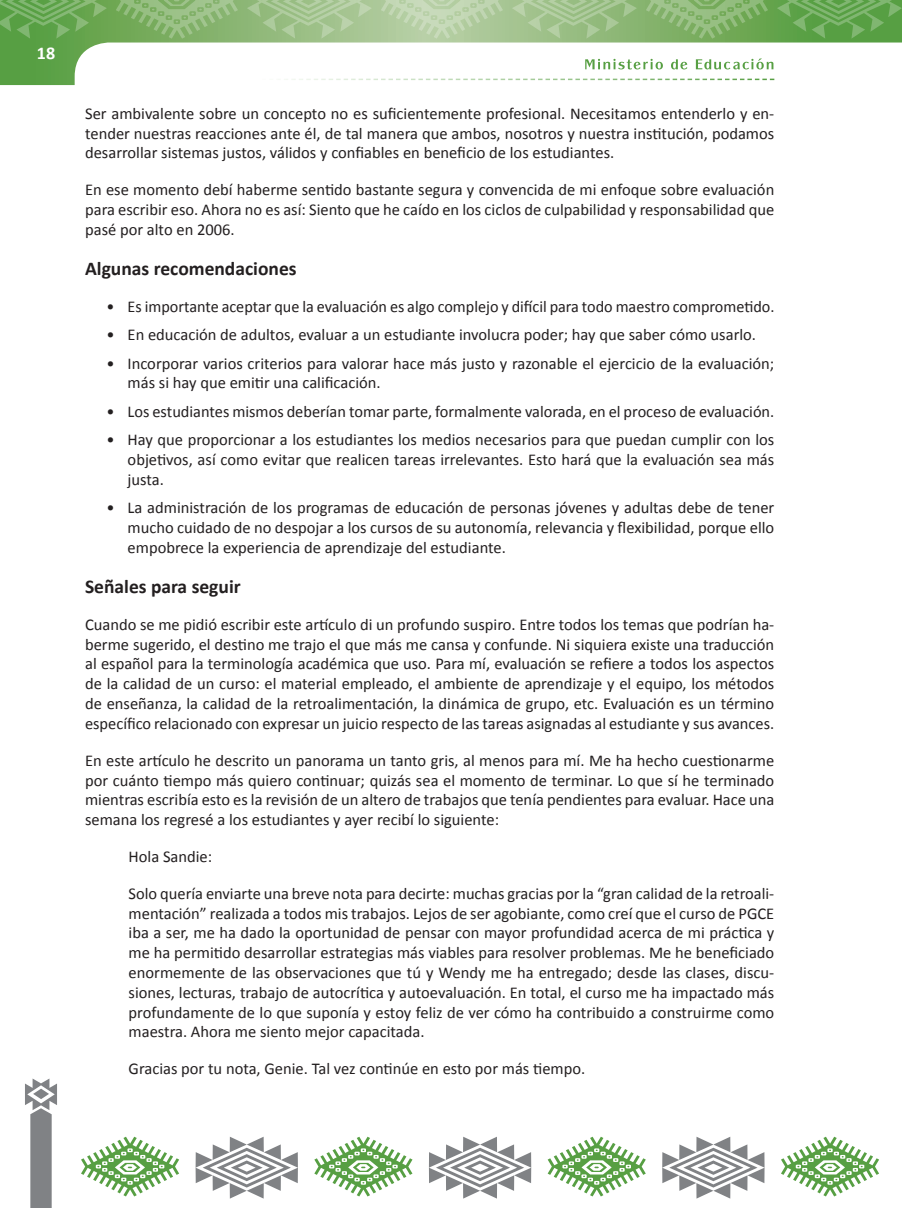
<style>
.page{position:relative;width:902px;height:1208px;background:#fff}
.page>*{position:absolute;margin:0;border:0;box-sizing:border-box;transform-origin:0 0}
._01_sub_3{font:700 19.5px "Calibri";color:#231f20}
.t1{font:700 18px "Calibri";color:#fff}
._01_Texto_principal{font:16.5px/19.8px "Calibri";color:#231f20;text-align:justify}
._02_Tab{font:16.5px/19.8px "Calibri";color:#231f20;text-align:justify}
</style>
<div class="page">
<svg style="left:0;top:0;width:901px;height:85px"></svg>
<svg style="left:25px;top:1078px;width:32px;height:130px"></svg>
<svg style="left:89px;top:79px;width:685px;height:1px"></svg>
<svg style="left:81px;top:1136px;width:98px;height:60px"></svg>
<svg style="left:314px;top:1136px;width:98px;height:60px"></svg>
<svg style="left:547px;top:1136px;width:98px;height:60px"></svg>
<svg style="left:781px;top:1136px;width:98px;height:60px"></svg>
<svg style="left:195px;top:1136px;width:103px;height:62px"></svg>
<svg style="left:429px;top:1136px;width:102px;height:62px"></svg>
<svg style="left:662px;top:1136px;width:102px;height:62px"></svg>
<svg style="left:381px;top:0;width:122px;height:39px;background:#b8d0a8"></svg>
<svg style="left:116px;top:0;width:122px;height:39px;background:#88b571"></svg>
<svg style="left:645px;top:0;width:123px;height:39px;background:#83b36b"></svg>
<svg style="left:247px;top:0;width:125px;height:39px;background:#a3c38f"></svg>
<svg style="left:0;top:0;width:107px;height:39px;background:#6aa855"></svg>
<svg style="left:776px;top:0;width:125px;height:39px;background:#64a651"></svg>
<svg style="left:512px;top:0;width:125px;height:39px;background:#9ec18a"></svg>
<svg style="left:585px;top:59px;width:188px;height:10px"></svg>
<p class="t1" style="left:37px;top:41px;width:20px">18</p>
<p class="_01_Texto_principal" style="left:85px;top:103px;width:690px">Ser ambivalente sobre un concepto no es suficientemente profesional. Necesitamos entenderlo y en&shy;tender nuestras reacciones ante él, de tal manera que ambos, nosotros y nuestra institución, podamos desarrollar sistemas justos, válidos y confiables en beneficio de los estudiantes.</p>
<p class="_01_Texto_principal" style="left:85px;top:180px;width:690px">En ese momento debí haberme sentido bastante segura y convencida de mi enfoque sobre evaluación para escribir eso. Ahora no es así: Siento que he caído en los ciclos de culpabilidad y responsabilidad que pasé por alto en 2006.</p>
<p class="_01_sub_3" style="left:85px;top:256px;width:213px">Algunas recomendaciones</p>
<p class="_02_Tab" style="left:106px;top:297px;width:669px">• Es importante aceptar que la evaluación es algo complejo y difícil para todo maestro comprometido.</p>
<p class="_02_Tab" style="left:106px;top:325px;width:651px">• En educación de adultos, evaluar a un estudiante involucra poder; hay que saber cómo usarlo.</p>
<p class="_02_Tab" style="left:128px;top:353px;width:648px;text-indent:-21px">• Incorporar varios criterios para valorar hace más justo y razonable el ejercicio de la evaluación; más si hay que emitir una calificación.</p>
<p class="_02_Tab" style="left:106px;top:401px;width:669px">• Los estudiantes mismos deberían tomar parte, formalmente valorada, en el proceso de evaluación.</p>
<p class="_02_Tab" style="left:128px;top:430px;width:648px;text-indent:-21px">• Hay que proporcionar a los estudiantes los medios necesarios para que puedan cumplir con los objetivos, así como evitar que realicen tareas irrelevantes. Esto hará que la evaluación sea más justa.</p>
<p class="_02_Tab" style="left:128px;top:497px;width:648px;text-indent:-21px">• La administración de los programas de educación de personas jóvenes y adultas debe de tener mucho cuidado de no despojar a los cursos de su autonomía, relevancia y flexibilidad, porque ello empobrece la experiencia de aprendizaje del estudiante.</p>
<p class="_01_sub_3" style="left:85px;top:574px;width:157px">Señales para seguir</p>
<p class="_01_Texto_principal" style="left:85px;top:614px;width:690px">Cuando se me pidió escribir este artículo di un profundo suspiro. Entre todos los temas que podrían ha&shy;berme sugerido, el destino me trajo el que más me cansa y confunde. Ni siquiera existe una traducción al español para la terminología académica que uso. Para mí, evaluación se refiere a todos los aspectos de la calidad de un curso: el material empleado, el ambiente de aprendizaje y el equipo, los métodos de enseñanza, la calidad de la retroalimentación, la dinámica de grupo, etc. Evaluación es un término específico relacionado con expresar un juicio respecto de las tareas asignadas al estudiante y sus avances.</p>
<p class="_01_Texto_principal" style="left:85px;top:750px;width:690px">En este artículo he descrito un panorama un tanto gris, al menos para mí. Me ha hecho cuestionarme por cuánto tiempo más quiero continuar; quizás sea el momento de terminar. Lo que sí he terminado mientras escribía esto es la revisión de un altero de trabajos que tenía pendientes para evaluar. Hace una semana los regresé a los estudiantes y ayer recibí lo siguiente:</p>
<p class="_01_Texto_principal" style="left:129px;top:846px;width:85px">Hola Sandie:</p>
<p class="_01_Texto_principal" style="left:129px;top:883px;width:647px">Solo quería enviarte una breve nota para decirte: muchas gracias por la “gran calidad de la retroali&shy;mentación” realizada a todos mis trabajos. Lejos de ser agobiante, como creí que el curso de PGCE iba a ser, me ha dado la oportunidad de pensar con mayor profundidad acerca de mi práctica y me ha permitido desarrollar estrategias más viables para resolver problemas. Me he beneficiado enormemente de las observaciones que tú y Wendy me ha entregado; desde las clases, discu&shy;siones, lecturas, trabajo de autocrítica y autoevaluación. En total, el curso me ha impactado más profundamente de lo que suponía y estoy feliz de ver cómo ha contribuido a construirme como maestra. Ahora me siento mejor capacitada.</p>
<p class="_01_Texto_principal" style="left:129px;top:1059px;width:458px">Gracias por tu nota, Genie. Tal vez continúe en esto por más tiempo.</p>
</div>
